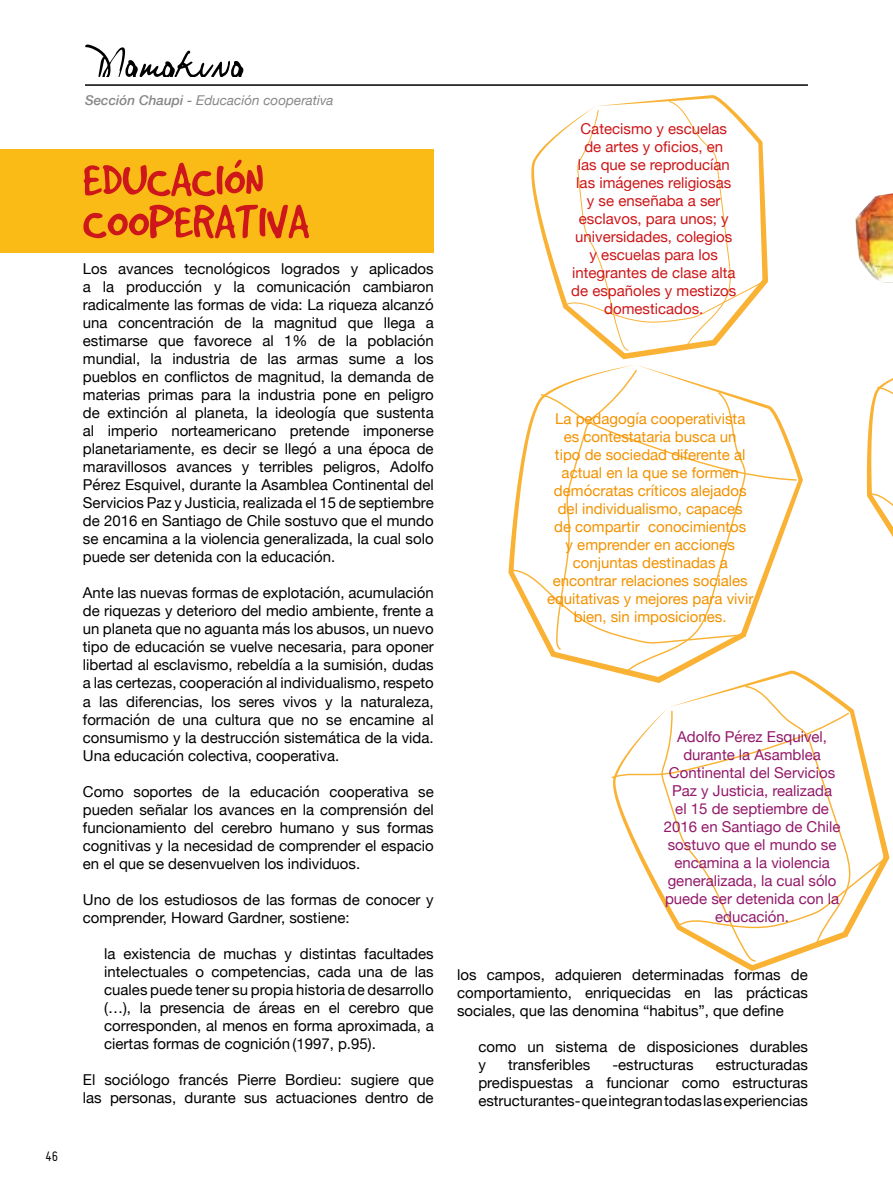
<style>
.page{position:relative;width:893px;height:1191px;background:#fff}
.page>*{position:absolute;margin:0;border:0;box-sizing:border-box;transform-origin:0 0}
.t1{font:52.5px/42px "Good Dog";color:#cd171a}
.t2{font:15px/18px "Helvetica Neue";color:#000;text-align:justify}
.t3{font:15px/18px "Helvetica Neue";color:#f39200;text-align:center}
.t4{font:15px/18px "Helvetica Neue";color:#931a6a;text-align:center}
.t5{font:15px/18px "Helvetica Neue";color:#cd171a;text-align:center}
.t6{font:15px "Miso";color:#000}
.t7{font:italic 13.5px "Helvetica Neue";color:#878787}
.s1{font-weight:500}
</style>
<div class="page">
<hr style="left:85px;top:84px;width:723px;height:2px;background:#000">
<svg style="left:85px;top:45px;width:159px;height:32px"></svg>
<svg style="left:509px;top:365px;width:384px;height:597px"></svg>
<svg style="left:531px;top:95px;width:237px;height:264px"></svg>
<svg style="left:564px;top:100px;width:199px;height:251px"></svg>
<img style="left:855px;top:193px;width:38px;height:90px">
<div style="left:0;top:150px;width:433px;height:103px;background:#fbbb16"></div>
<p class="t6" style="left:46px;top:1148px;width:14px">46</p>
<p class="t7" style="left:85px;top:90px;width:250px"><span class="s1">Sección Chaupi -</span> Educación cooperativa</p>
<h1 class="t1" style="left:83px;top:158px;width:228px">EDUCACIÓN<br>COOPERATIVA</h1>
<p class="t2" style="left:83px;top:261px;width:352px">Los avances tecnológicos logrados y aplicados a la producción y la comunicación cambiaron radicalmente las formas de vida: La riqueza alcanzó una concentración de la magnitud que llega a estimarse que favorece al 1% de la población mundial, la industria de las armas sume a los pueblos en conflictos de magnitud, la demanda de materias primas para la industria pone en peligro de extinción al planeta, la ideología que sustenta al imperio norteamericano pretende imponerse planetariamente, es decir se llegó a una época de maravillosos avances y terribles peligros, Adolfo Pérez Esquivel, durante la Asamblea Continental del Servicios Paz y Justicia, realizada el 15 de septiembre de 2016 en Santiago de Chile sostuvo que el mundo se encamina a la violencia generalizada, la cual solo puede ser detenida con la educación.</p>
<p class="t2" style="left:83px;top:585px;width:352px">Ante las nuevas formas de explotación, acumulación de riquezas y deterioro del medio ambiente, frente a un planeta que no aguanta más los abusos, un nuevo tipo de educación se vuelve necesaria, para oponer libertad al esclavismo, rebeldía a la sumisión, dudas a las certezas, cooperación al individualismo, respeto a las diferencias, los seres vivos y la naturaleza, formación de una cultura que no se encamine al consumismo y la destrucción sistemática de la vida.<br>Una educación colectiva, cooperativa.</p>
<p class="t2" style="left:83px;top:783px;width:352px">Como soportes de la educación cooperativa se pueden señalar los avances en la comprensión del funcionamiento del cerebro humano y sus formas cognitivas y la necesidad de comprender el espacio en el que se desenvuelven los individuos.</p>
<p class="t2" style="left:83px;top:891px;width:352px">Uno de los estudiosos de las formas de conocer y comprender, Howard Gardner, sostiene:</p>
<p class="t2" style="left:104px;top:945px;width:331px">la existencia de muchas y distintas facultades intelectuales o competencias, cada una de las cuales puede tener su propia historia de desarrollo (…), la presencia de áreas en el cerebro que corresponden, al menos en forma aproximada, a ciertas formas de cognición (1997, p.95).</p>
<p class="t2" style="left:83px;top:1071px;width:352px">El sociólogo francés Pierre Bordieu: sugiere que las personas, durante sus actuaciones dentro de</p>
<p class="t5" style="left:571px;top:120px;width:167px">Catecismo y escuelas de artes y oficios, en<br>las que se reproducían las imágenes religiosas y se enseñaba a ser esclavos, para unos; y universidades, colegios y escuelas para los integrantes de clase alta de españoles y mestizos domesticados.</p>
<p class="t3" style="left:547px;top:411px;width:208px">La pedagogía cooperativista es contestataria busca un<br>tipo de sociedad diferente al actual en la que se formen demócratas críticos alejados del individualismo, capaces<br>de compartir conocimientos<br>y emprender en acciones conjuntas destinadas a encontrar relaciones sociales equitativas y mejores para vivir bien, sin imposiciones.</p>
<p class="t4" style="left:664px;top:728px;width:178px">Adolfo Pérez Esquivel, durante la Asamblea<br>Continental del Servicios<br>Paz y Justicia, realizada<br>el 15 de septiembre de<br>2016 en Santiago de Chile sostuvo que el mundo se encamina a la violencia generalizada, la cual sólo puede ser detenida con la educación.</p>
<p class="t2" style="left:457px;top:966px;width:352px">los campos, adquieren determinadas formas de comportamiento, enriquecidas en las prácticas sociales, que las denomina “habitus”, que define</p>
<p class="t2" style="left:478px;top:1038px;width:331px">como un sistema de disposiciones durables y</p>
<p class="t2" style="left:508px;top:1056px;width:84px">transferibles</p>
<p class="t2" style="left:612px;top:1056px;width:83px">-estructuras</p>
<p class="t2" style="left:478px;top:1056px;width:331px;text-indent:237px">estructuradas predispuestas a funcionar como estructuras estructurantes- que integran todas las experiencias</p>
</div>
